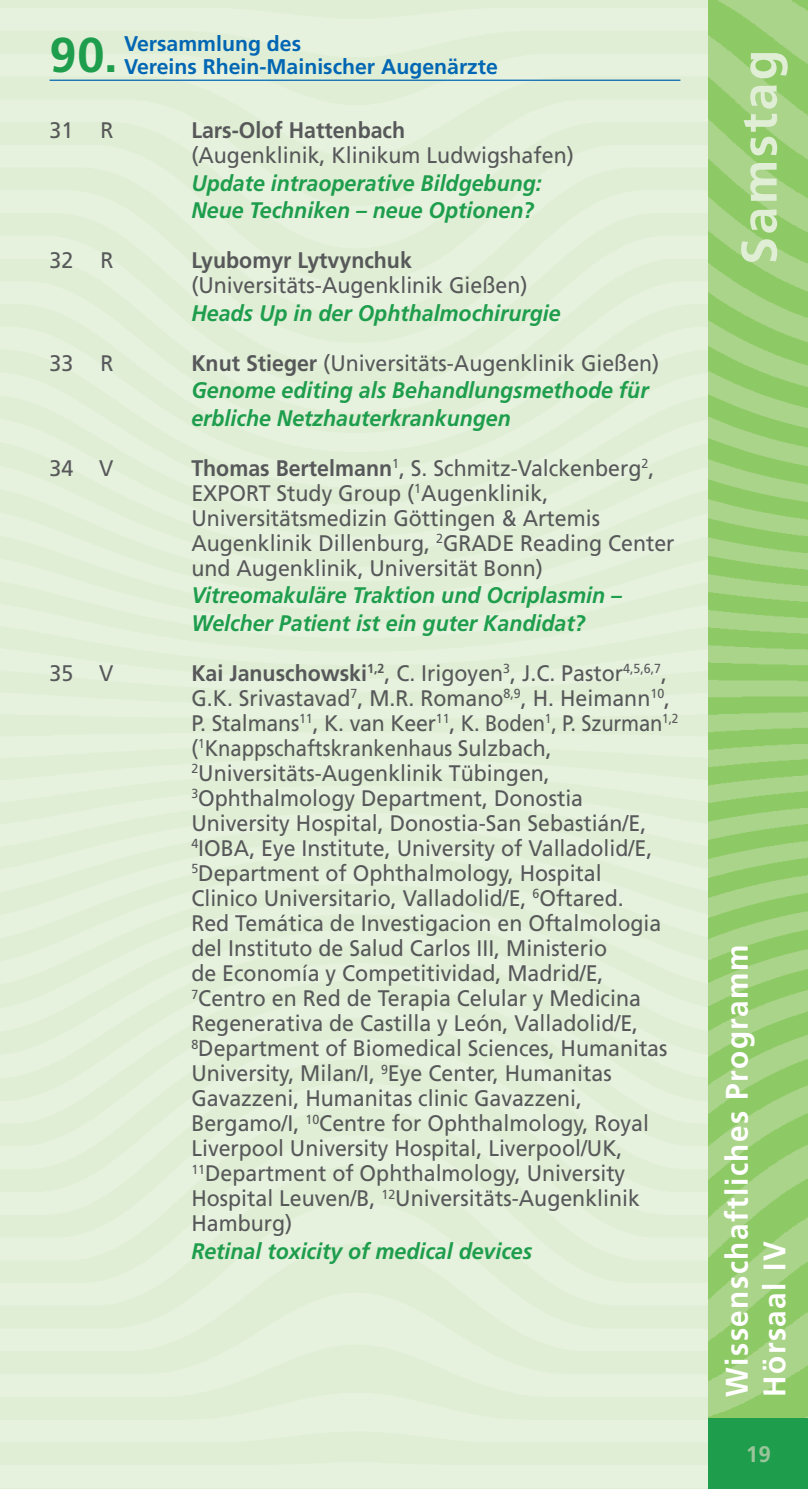
<style>
.page{position:relative;width:808px;height:1489px;background:#fff}
.page>*{position:absolute;margin:0;border:0;box-sizing:border-box;transform-origin:0 0}
.t1{font:700 50px "Frutiger";letter-spacing:.05em;color:#dfeed4}
.t2{font:700 48.75px "Frutiger";color:#1e9d4d}
.t3{font:700 31.25px/37.5px "Frutiger";letter-spacing:.05em;color:#fff;scale:.95 1}
.t4{font:22.5px/25px "Frutiger";color:#57585a;scale:.95 1}
.t5{font:italic 700 22.5px/27.5px "Frutiger";color:#1e9d4d;scale:.95 1}
.t6{font:700 22.5px "Frutiger";color:#57585a;scale:.95 1}
.t7{font:700 22.5px "Frutiger";color:#9ac499}
.t8{font:700 21.25px "Frutiger";color:#0166b3}
.s1{font-style:normal;color:#57585a}
.s2{font-weight:400;font-style:normal;color:#57585a}
.s3{font-weight:700}
</style>
<div class="page">
<div style="left:0;top:0;width:709px;height:1488px;background:#e3f0d9"></div>
<img style="left:709px;top:0;width:99px;height:1417px">
<div style="left:709px;top:1417px;width:99px;height:71px;background:#1e9d4d"></div>
<hr style="left:50px;top:80px;width:630px;height:1px;background:#0166b3">
<img style="left:0;top:206px;width:1px;height:478px">
<img style="left:0;top:683px;width:1px;height:80px">
<svg style="left:0;top:243px;width:1px;height:117px"></svg>
<h2 class="t2" style="left:50px;top:26px;width:70px">90.</h2>
<p class="t8" style="left:124px;top:31px;width:179px">Versammlung des</p>
<p class="t8" style="left:124px;top:54px;width:375px">Vereins Rhein-Mainischer Augenärzte</p>
<p class="t4" style="left:50px;top:117px;width:69px">31 R</p>
<p class="t6" style="left:191px;top:117px;width:227px">Lars-Olof Hattenbach</p>
<p class="t4" style="left:191px;top:142px;width:404px">(Augenklinik, Klinikum Ludwigshafen)</p>
<p class="t5" style="left:191px;top:169px;width:370px">Update intraoperative Bildgebung:<br>Neue Techniken – neue Optionen?</p>
<p class="t4" style="left:50px;top:247px;width:69px">32 R</p>
<p class="t6" style="left:191px;top:247px;width:234px">Lyubomyr Lytvynchuk</p>
<p class="t4" style="left:191px;top:272px;width:355px">(Universitäts-Augenklinik Gießen)</p>
<p class="t5" style="left:191px;top:299px;width:390px">Heads Up in der Ophthalmochirurgie</p>
<p class="t4" style="left:50px;top:350px;width:69px">33 R</p>
<p class="t5" style="left:191px;top:349px;width:494px"><span class="s1">Knut Stieger</span> <span class="s2">(Universitäts-Augenklinik Gießen)<br></span>Genome editing als Behandlungsmethode für erbliche Netzhauterkrankungen</p>
<p class="t4" style="left:50px;top:455px;width:69px">34 V</p>
<p class="t4" style="left:191px;top:455px;width:510px"><span class="s3">Thomas Bertelmann</span><sup>1</sup>, S. Schmitz-Valckenberg<sup>2</sup>, EXPORT Study Group (<sup>1</sup>Augenklinik, Universitätsmedizin Göttingen &amp; Artemis Augenklinik Dillenburg, <sup>2</sup>GRADE Reading Center und Augenklinik, Universität Bonn)</p>
<p class="t5" style="left:191px;top:581px;width:455px">Vitreomakuläre Traktion und Ocriplasmin –<br>Welcher Patient ist ein guter Kandidat?</p>
<p class="t4" style="left:50px;top:660px;width:69px">35 V</p>
<p class="t4" style="left:191px;top:660px;width:514px"><span class="s3">Kai Januschowski</span><sup>1,2</sup>, C. Irigoyen<sup>3</sup>, J.C. Pastor<sup>4,5,6,7</sup>, G.K. Srivastavad<sup>7</sup>, M.R. Romano<sup>8,9</sup>, H. Heimann<sup>10</sup>, P. Stalmans<sup>11</sup>, K. van Keer<sup>11</sup>, K. Boden<sup>1</sup>, P. Szurman<sup>1,2 </sup>(<sup>1</sup>Knappschaftskrankenhaus Sulzbach, <sup>2</sup>Universitäts-Augenklinik Tübingen, <sup>3</sup>Ophthalmology Department, Donostia University Hospital, Donostia-San Sebastián/E, <sup>4</sup>IOBA, Eye Institute, University of Valladolid/E, <sup>5</sup>Department of Ophthalmology, Hospital<br>Clinico Universitario, Valladolid/E, <sup>6</sup>Oftared.<br>Red Temática de Investigacion en Oftalmologia del Instituto de Salud Carlos III, Ministerio<br>de Economía y Competitividad, Madrid/E, <sup>7</sup>Centro en Red de Terapia Celular y Medicina Regenerativa de Castilla y León, Valladolid/E, <sup>8</sup>Department of Biomedical Sciences, Humanitas University, Milan/I, <sup>9</sup>Eye Center, Humanitas Gavazzeni, Humanitas clinic Gavazzeni, Bergamo/I, <sup>10</sup>Centre for Ophthalmology, Royal Liverpool University Hospital, Liverpool/UK, <sup>11</sup>Department of Ophthalmology, University Hospital Leuven/B, <sup>12</sup>Universitäts-Augenklinik Hamburg)</p>
<p class="t5" style="left:191px;top:1236px;width:360px">Retinal toxicity of medical devices</p>
<h1 class="t1" style="left:730px;top:265px;width:217px;rotate:-90deg">Samstag</h1>
<h3 class="t3" style="left:718px;top:1396px;width:477px;rotate:-90deg">Wissenschaftliches Programm<br>Hörsaal IV</h3>
<p class="t7" style="left:746px;top:1440px;width:27px">19</p>
</div>
